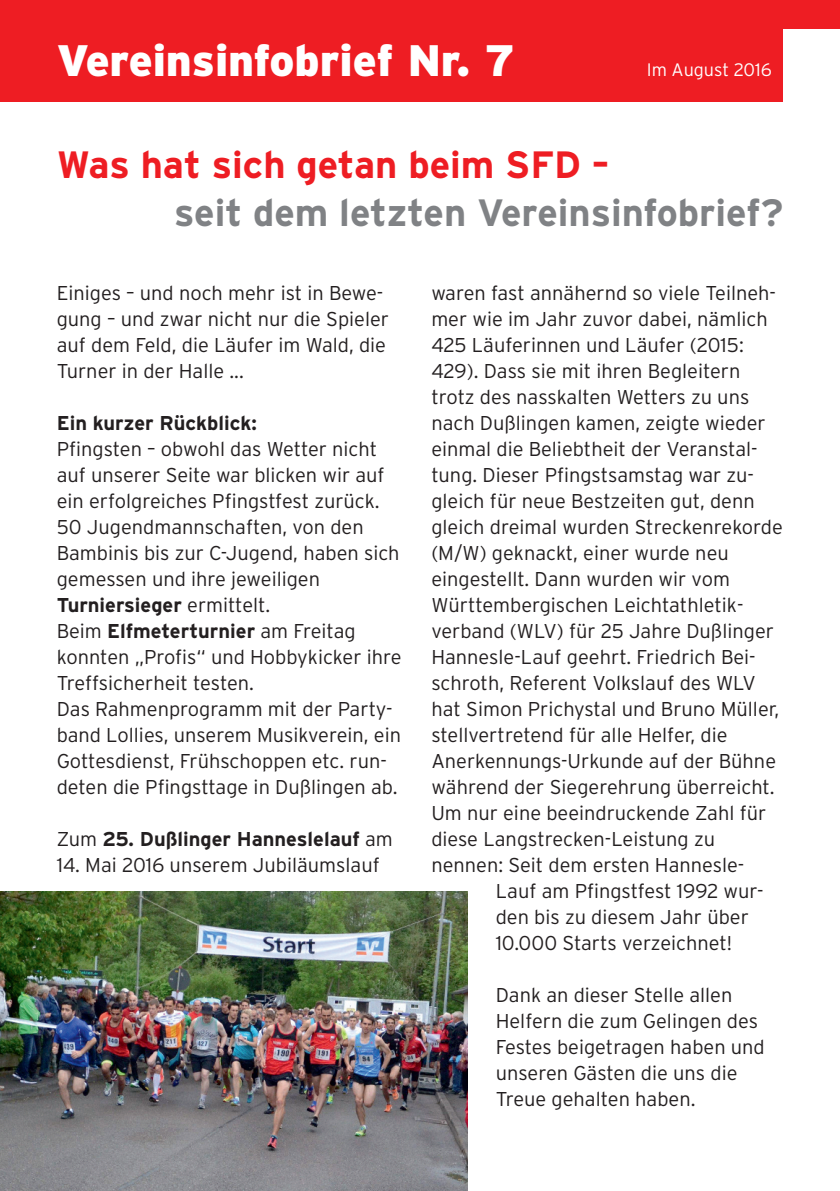
<style>
.page{position:relative;width:840px;height:1191px;background:#fff}
.page>*{position:absolute;margin:0;border:0;box-sizing:border-box;transform-origin:0 0}
.t1{font:900 44px "Interstate";color:#fff}
.t2{font:700 38px "Interstate";color:#808285}
.t3{font:700 38px "Interstate";color:#ee1d23}
.t4{font:300 20px/26px "Interstate";color:#231f20}
.t5{font:700 20px "Interstate";color:#231f20}
.t6{font:300 18px "Interstate";color:#fff}
.s1{font-weight:700}
.s2{font-weight:300}
</style>
<div class="page">
<div style="left:0;top:0;width:782px;height:102px;background:#ee1d23"></div>
<div style="left:0;top:0;width:839px;height:28px;background:#ee1d23"></div>
<img style="left:0;top:891px;width:467px;height:300px">
<h1 class="t1" style="left:57px;top:35px;width:459px">Vereinsinfobrief Nr. 7</h1>
<p class="t6" style="left:646px;top:60px;width:126px">Im August 2016</p>
<h2 class="t3" style="left:57px;top:142px;width:553px">Was hat sich getan beim SFD –</h2>
<h2 class="t2" style="left:174px;top:190px;width:610px">seit dem letzten Vereinsinfobrief?</h2>
<p class="t4" style="left:57px;top:280px;width:333px">Einiges – und noch mehr ist in Bewe&shy;gung – und zwar nicht nur die Spieler auf dem Feld, die Läufer im Wald, die<br>Turner in der Halle ...</p>
<p class="t5" style="left:57px;top:411px;width:201px">Ein kurzer Rückblick:</p>
<p class="t4" style="left:57px;top:436px;width:346px">Pfingsten – obwohl das Wetter nicht auf unserer Seite war blicken wir auf ein erfolgreiches Pfingstfest zurück.<br>50 Jugendmannschaften, von den Bambinis bis zur C-Jugend, haben sich gemessen und ihre jeweiligen <span class="s1">Turniersieger</span> ermittelt.<br>Beim <span class="s1">Elfmeterturnier</span> am Freitag konnten „Profis“ und Hobbykicker ihre Treffsicherheit testen.<br>Das Rahmenprogramm mit der Party&shy;band Lollies, unserem Musikverein, ein Gottesdienst, Frühschoppen etc. run&shy;deten die Pfingsttage in Dußlingen ab.</p>
<p class="t5" style="left:57px;top:827px;width:337px"><span class="s2">Zum</span> 25. Dußlinger Hanneslelauf <span class="s2">am</span></p>
<p class="t4" style="left:57px;top:852px;width:324px">14. Mai 2016 unserem Jubiläumslauf</p>
<p class="t4" style="left:431px;top:280px;width:353px">waren fast annähernd so viele Teilneh&shy;mer wie im Jahr zuvor dabei, nämlich 425 Läuferinnen und Läufer (2015:<br>429). Dass sie mit ihren Begleitern trotz des nasskalten Wetters zu uns nach Dußlingen kamen, zeigte wieder einmal die Beliebtheit der Veranstal&shy;tung. Dieser Pfingstsamstag war zu&shy;gleich für neue Bestzeiten gut, denn gleich dreimal wurden Streckenrekorde (M/W) geknackt, einer wurde neu eingestellt. Dann wurden wir vom Württembergischen Leichtathletik&shy;verband (WLV) für 25 Jahre Dußlinger Hannesle-Lauf geehrt. Friedrich Bei&shy;schroth, Referent Volkslauf des WLV hat Simon Prichystal und Bruno Müller, stellvertretend für alle Helfer, die Anerkennungs-Urkunde auf der Bühne während der Siegerehrung überreicht.<br>Um nur eine beeindruckende Zahl für diese Langstrecken-Leistung zu nennen: Seit dem ersten Hannesle-</p>
<p class="t4" style="left:495px;top:878px;width:269px">Lauf am Pfingstfest 1992 wur&shy;den bis zu diesem Jahr über<br>10.000 Starts verzeichnet!</p>
<p class="t4" style="left:495px;top:982px;width:270px">Dank an dieser Stelle allen<br>Helfern die zum Gelingen des<br>Festes beigetragen haben und unseren Gästen die uns die<br>Treue gehalten haben.</p>
</div>
